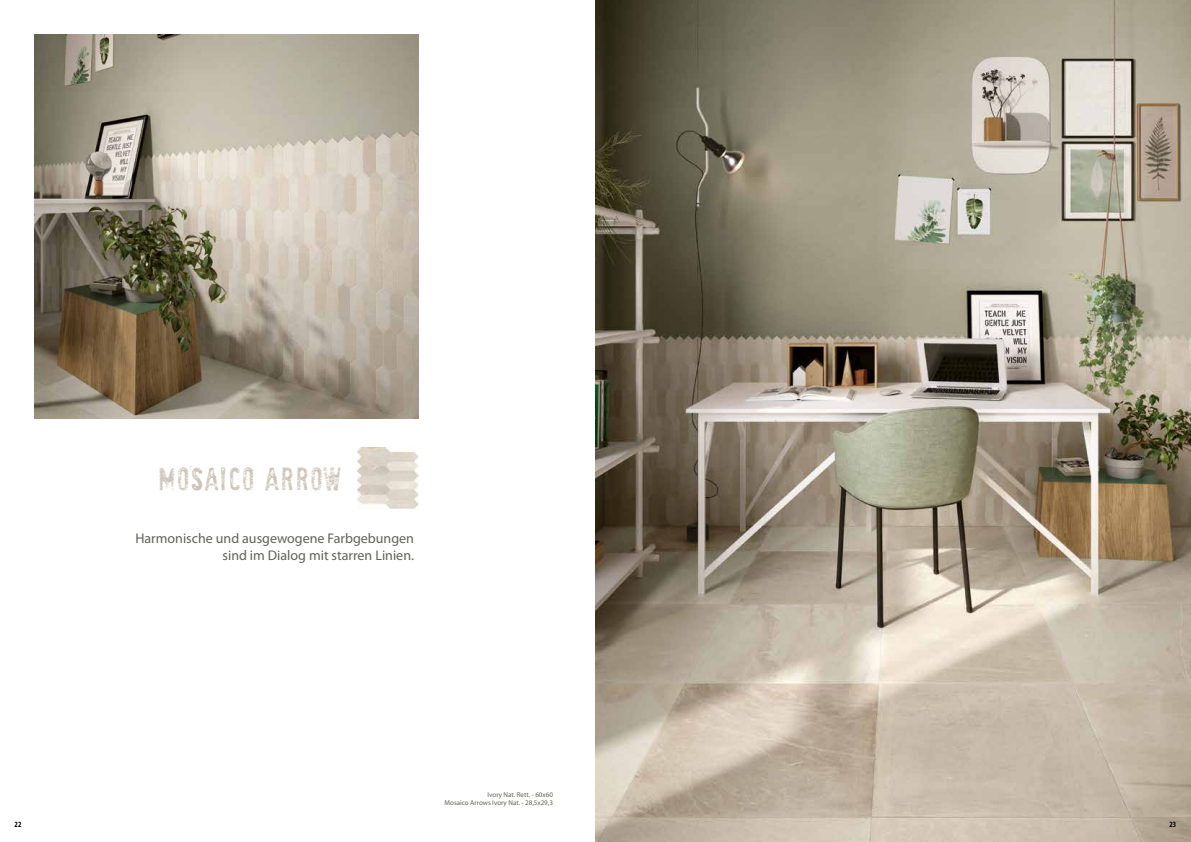
<style>
.page{position:relative;width:1191px;height:842px;background:#fff}
.page>*{position:absolute;margin:0;border:0;box-sizing:border-box;transform-origin:0 0}
.t1{font:30px "Socia L Anima L";color:#ccc3b6}
.t2{font:14px/17px "Myriad Pro";color:#61625b;text-align:right}
.t3{font:700 condensed 8px "Myriad Pro";color:#000}
.t4{font:7px/8px "Myriad Pro";color:#61625b;text-align:right}
</style>
<div class="page">
<img style="left:595px;top:0;width:596px;height:842px">
<img style="left:34px;top:34px;width:384px;height:384px">
<img style="left:358px;top:448px;width:60px;height:60px">
<h1 class="t1" style="left:157px;top:461px;width:186px">MOSAICO ARROW</h1>
<p class="t2" style="left:135px;top:530px;width:280px">Harmonische und ausgewogene Farbgebungen sind im Dialog mit starren Linien.</p>
<p class="t4" style="left:444px;top:791px;width:110px">Ivory Nat. Rett. - 60x60<br>Mosaico Arrows Ivory Nat. - 28,5x29,3</p>
<p class="t3" style="left:15px;top:819px;width:8px">22</p>
<p class="t3" style="left:1169px;top:819px;width:8px">23</p>
</div>
